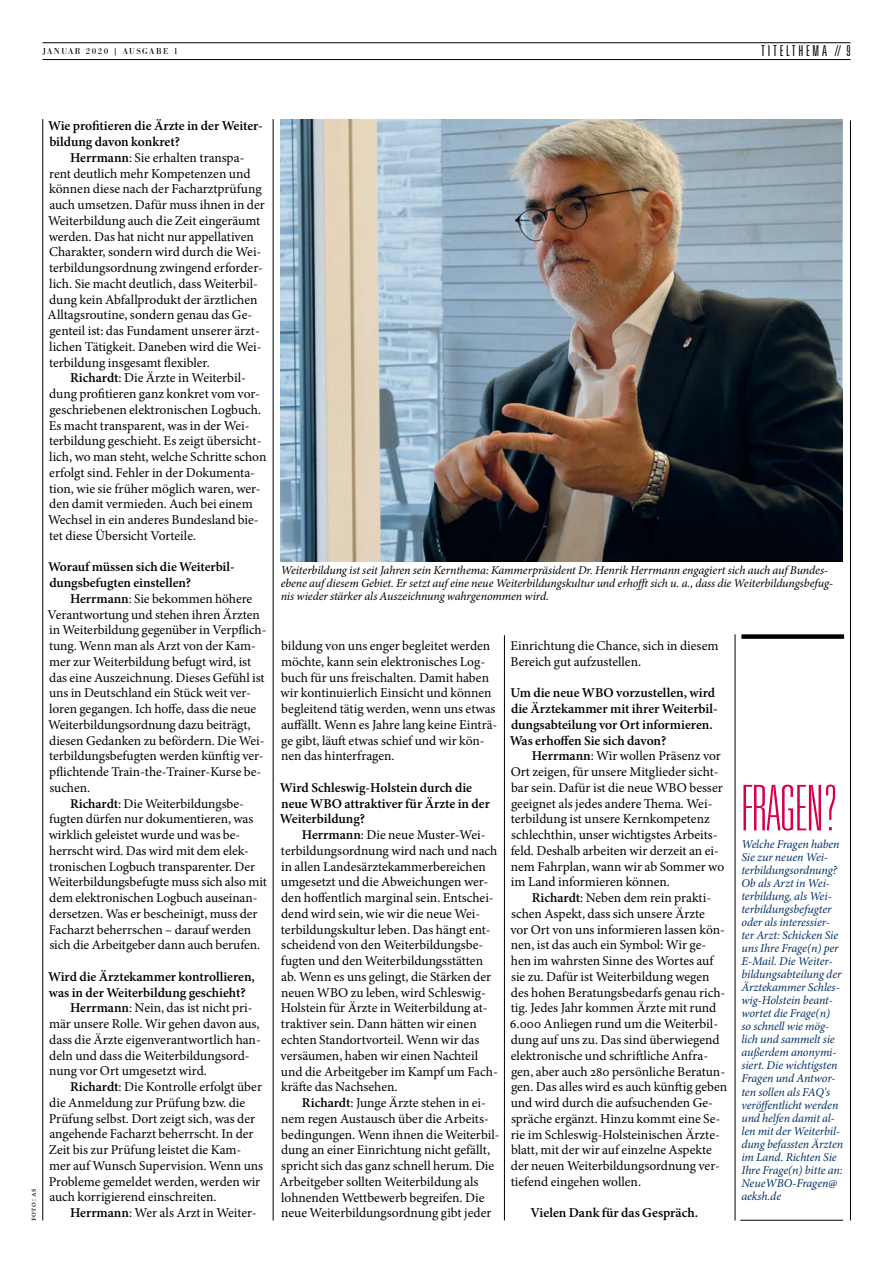
<style>
.page{position:relative;width:893px;height:1263px;background:#fff}
.page>*{position:absolute;margin:0;border:0;box-sizing:border-box;transform-origin:0 0}
.t1{font:100 ultra-condensed 63px "Univers LT Std";color:#d4004b}
.t2{font:300 ultra-condensed 15px "Univers LT Std";letter-spacing:.18em;color:#000}
.t3{font:13.5px/15.8px "Minion Pro";letter-spacing:-.005em;color:#000}
.t4{font:600 13.5px/15.8px "Minion Pro";letter-spacing:-.005em;color:#000}
.t5{font:13.35px "Minion Pro";letter-spacing:-.005em;color:#000}
.t6{font:600 13.35px/15.8px "Minion Pro";letter-spacing:-.005em;color:#000}
.t7{font:italic 12px/13px "Minion Pro";letter-spacing:-.01em;color:#003064}
.t8{font:italic 12px/13px "Minion Pro";letter-spacing:-.005em;color:#000}
.t9{font:9px "Bodoni URW";letter-spacing:.16em;color:#000}
.t10{font:8.25px "Minion Pro";letter-spacing:.065em;color:#000}
.s1{font-weight:600}
</style>
<div class="page">
<hr style="left:43px;top:42px;width:807px;height:1px;background:#000">
<hr style="left:43px;top:59px;width:807px;height:1px;background:#000">
<hr style="left:850px;top:120px;width:1px;height:1100px;background:#000">
<hr style="left:42px;top:119px;width:1px;height:1101px;background:#000">
<hr style="left:504px;top:635px;width:1px;height:585px;background:#000">
<hr style="left:735px;top:634px;width:1px;height:586px;background:#000">
<div style="left:741px;top:634px;width:103px;height:5px;background:#000"></div>
<hr style="left:740px;top:1220px;width:103px;height:1px;background:#000">
<hr style="left:273px;top:119px;width:1px;height:1101px;background:#000">
<img style="left:281px;top:119px;width:561px;height:442px">
<p class="t9" style="left:43px;top:46px;width:137px">JANUAR 2020 | AUSGABE 1</p>
<p class="t2" style="left:761px;top:43px;width:91px">TITELTHEMA // 9</p>
<p class="t10" style="left:28px;top:1221px;width:34px;rotate:-90deg">Foto: as</p>
<p class="t4" style="left:48px;top:118px;width:216px">Wie profitieren die Ärzte in der Weiter&shy;bildung davon konkret?</p>
<p class="t3" style="left:48px;top:150px;width:219px;text-indent:22px"><span class="s1">Herrmann</span>: Sie erhalten transpa&shy;rent deutlich mehr Kompetenzen und können diese nach der Facharztprüfung auch umsetzen. Dafür muss ihnen in der Weiterbildung auch die Zeit eingeräumt werden. Das hat nicht nur appellativen Charakter, sondern wird durch die Wei&shy;terbildungsordnung zwingend erforder&shy;lich. Sie macht deutlich, dass Weiterbil&shy;dung kein Abfallprodukt der ärztlichen Alltagsroutine, sondern genau das Ge&shy;genteil ist: das Fundament unserer ärzt&shy;lichen Tätigkeit. Daneben wird die Wei&shy;terbildung insgesamt flexibler.</p>
<p class="t3" style="left:48px;top:370px;width:220px;text-indent:22px"><span class="s1">Richardt</span>: Die Ärzte in Weiterbil&shy;dung profitieren ganz konkret vom vor&shy;geschriebenen elektronischen Logbuch.<br>Es macht transparent, was in der Wei&shy;terbildung geschieht. Es zeigt übersicht&shy;lich, wo man steht, welche Schritte schon erfolgt sind. Fehler in der Dokumenta&shy;tion, wie sie früher möglich waren, wer&shy;den damit vermieden. Auch bei einem Wechsel in ein anderes Bundesland bie&shy;tet diese Übersicht Vorteile.</p>
<p class="t6" style="left:48px;top:559px;width:188px">Worauf müssen sich die Weiterbil&shy;dungsbefugten einstellen?</p>
<p class="t5" style="left:70px;top:590px;width:184px"><span class="s1">Herrmann</span>: Sie bekommen höhere</p>
<p class="t5" style="left:48px;top:605px;width:214px">Verantwortung und stehen ihren Ärzten</p>
<p class="t5" style="left:49px;top:621px;width:219px">in Weiterbildung gegenüber in Verpflich-</p>
<p class="t5" style="left:49px;top:637px;width:208px">tung. Wenn man als Arzt von der Kam-</p>
<p class="t5" style="left:49px;top:653px;width:204px">mer zur Weiterbildung befugt wird, ist</p>
<p class="t5" style="left:49px;top:668px;width:217px">das eine Auszeichnung. Dieses Gefühl ist</p>
<p class="t5" style="left:49px;top:684px;width:203px">uns in Deutschland ein Stück weit ver-</p>
<p class="t5" style="left:49px;top:700px;width:209px">loren gegangen. Ich hoffe, dass die neue</p>
<p class="t5" style="left:48px;top:716px;width:204px">Weiterbildungsordnung dazu beiträgt,</p>
<p class="t5" style="left:49px;top:731px;width:217px">diesen Gedanken zu befördern. Die Wei-</p>
<p class="t5" style="left:49px;top:747px;width:216px">terbildungsbefugten werden künftig ver-</p>
<p class="t5" style="left:49px;top:763px;width:213px">pflichtende Train-the-Trainer-Kurse be-</p>
<p class="t5" style="left:49px;top:779px;width:42px">suchen.</p>
<p class="t5" style="left:70px;top:794px;width:175px"><span class="s1">Richardt</span>: Die Weiterbildungsbe-</p>
<p class="t5" style="left:49px;top:810px;width:206px">fugten dürfen nur dokumentieren, was</p>
<p class="t5" style="left:49px;top:826px;width:193px">wirklich geleistet wurde und was be-</p>
<p class="t5" style="left:49px;top:842px;width:200px">herrscht wird. Das wird mit dem elek-</p>
<p class="t5" style="left:49px;top:857px;width:207px">tronischen Logbuch transparenter. Der</p>
<p class="t5" style="left:48px;top:873px;width:220px">Weiterbildungsbefugte muss sich also mit</p>
<p class="t5" style="left:49px;top:889px;width:210px">dem elektronischen Logbuch auseinan-</p>
<p class="t5" style="left:49px;top:905px;width:210px">dersetzen. Was er bescheinigt, muss der</p>
<p class="t5" style="left:49px;top:920px;width:204px">Facharzt beherrschen – darauf werden</p>
<p class="t5" style="left:49px;top:936px;width:212px">sich die Arbeitgeber dann auch berufen.</p>
<p class="t4" style="left:48px;top:968px;width:208px">Wird die Ärztekammer kontrollieren,</p>
<p class="t4" style="left:49px;top:984px;width:198px">was in der Weiterbildung geschieht?</p>
<p class="t3" style="left:70px;top:1000px;width:184px"><span class="s1">Herrmann</span>: Nein, das ist nicht pri-</p>
<p class="t3" style="left:49px;top:1016px;width:212px">mär unsere Rolle. Wir gehen davon aus,</p>
<p class="t3" style="left:49px;top:1032px;width:213px">dass die Ärzte eigenverantwortlich han-</p>
<p class="t3" style="left:49px;top:1047px;width:202px">deln und dass die Weiterbildungsord-</p>
<p class="t3" style="left:49px;top:1063px;width:159px">nung vor Ort umgesetzt wird.</p>
<p class="t3" style="left:70px;top:1079px;width:193px"><span class="s1">Richardt</span>: Die Kontrolle erfolgt über</p>
<p class="t3" style="left:49px;top:1095px;width:198px">die Anmeldung zur Prüfung bzw. die</p>
<p class="t3" style="left:49px;top:1110px;width:208px">Prüfung selbst. Dort zeigt sich, was der</p>
<p class="t3" style="left:49px;top:1126px;width:206px">angehende Facharzt beherrscht. In der</p>
<p class="t3" style="left:49px;top:1142px;width:194px">Zeit bis zur Prüfung leistet die Kam-</p>
<p class="t3" style="left:49px;top:1158px;width:215px">mer auf Wunsch Supervision. Wenn uns</p>
<p class="t3" style="left:49px;top:1173px;width:213px">Probleme gemeldet werden, werden wir</p>
<p class="t3" style="left:49px;top:1189px;width:169px">auch korrigierend einschreiten.</p>
<p class="t3" style="left:70px;top:1205px;width:188px"><span class="s1">Herrmann</span>: Wer als Arzt in Weiter-</p>
<p class="t8" style="left:281px;top:564px;width:554px">Weiterbildung ist seit Jahren sein Kernthema: Kammerpräsident Dr. Henrik Herrmann engagiert sich auch auf Bundes&shy;ebene auf diesem Gebiet. Er setzt auf eine neue Weiterbildungskultur und erhofft sich u. a., dass die Weiterbildungsbefug&shy;nis wieder stärker als Auszeichnung wahrgenommen wird.</p>
<p class="t3" style="left:281px;top:638px;width:218px">bildung von uns enger begleitet werden möchte, kann sein elektronisches Log&shy;buch für uns freischalten. Damit haben wir kontinuierlich Einsicht und können begleitend tätig werden, wenn uns etwas auffällt. Wenn es Jahre lang keine Einträ&shy;ge gibt, läuft etwas schief und wir kön&shy;nen das hinterfragen.</p>
<p class="t4" style="left:280px;top:780px;width:211px">Wird Schleswig-Holstein durch die neue WBO attraktiver für Ärzte in der<br>Weiterbildung?</p>
<p class="t3" style="left:281px;top:827px;width:219px;text-indent:21px"><span class="s1">Herrmann</span>: Die neue Muster-Wei&shy;terbildungsordnung wird nach und nach in allen Landesärztekammerbereichen umgesetzt und die Abweichungen wer&shy;den hoffentlich marginal sein. Entschei&shy;dend wird sein, wie wir die neue Wei&shy;terbildungskultur leben. Das hängt ent&shy;scheidend von den Weiterbildungsbe&shy;fugten und den Weiterbildungsstätten ab. Wenn es uns gelingt, die Stärken der neuen WBO zu leben, wird Schleswig-Holstein für Ärzte in Weiterbildung at&shy;traktiver sein. Dann hätten wir einen echten Standortvorteil. Wenn wir das versäumen, haben wir einen Nachteil und die Arbeitgeber im Kampf um Fach&shy;kräfte das Nachsehen.</p>
<p class="t3" style="left:280px;top:1095px;width:222px;text-indent:22px"><span class="s1">Richardt</span>: Junge Ärzte stehen in ei&shy;nem regen Austausch über die Arbeits&shy;bedingungen. Wenn ihnen die Weiterbil&shy;dung an einer Einrichtung nicht gefällt, spricht sich das ganz schnell herum. Die Arbeitgeber sollten Weiterbildung als lohnenden Wettbewerb begreifen. Die neue Weiterbildungsordnung gibt jeder</p>
<p class="t3" style="left:510px;top:638px;width:210px">Einrichtung die Chance, sich in diesem<br>Bereich gut aufzustellen.</p>
<p class="t4" style="left:510px;top:685px;width:210px">Um die neue WBO vorzustellen, wird die Ärztekammer mit ihrer Weiterbil&shy;dungsabteilung vor Ort informieren.<br>Was erhoffen Sie sich davon?</p>
<p class="t3" style="left:511px;top:748px;width:215px;text-indent:21px"><span class="s1">Herrmann</span>: Wir wollen Präsenz vor Ort zeigen, für unsere Mitglieder sicht&shy;bar sein. Dafür ist die neue WBO besser geeignet als jedes andere Thema. Wei&shy;terbildung ist unsere Kernkompetenz schlechthin, unser wichtigstes Arbeits&shy;feld. Deshalb arbeiten wir derzeit an ei&shy;nem Fahrplan, wann wir ab Sommer wo im Land informieren können.</p>
<p class="t3" style="left:510px;top:890px;width:219px;text-indent:22px"><span class="s1">Richardt</span>: Neben dem rein prakti&shy;schen Aspekt, dass sich unsere Ärzte<br>vor Ort von uns informieren lassen kön&shy;nen, ist das auch ein Symbol: Wir ge&shy;hen im wahrsten Sinne des Wortes auf sie zu. Dafür ist Weiterbildung wegen des hohen Beratungsbedarfs genau rich&shy;tig. Jedes Jahr kommen Ärzte mit rund 6.000 Anliegen rund um die Weiterbil&shy;dung auf uns zu. Das sind überwiegend elektronische und schriftliche Anfra&shy;gen, aber auch 280 persönliche Beratun&shy;gen. Das alles wird es auch künftig geben und wird durch die aufsuchenden Ge&shy;spräche ergänzt. Hinzu kommt eine Se&shy;rie im Schleswig-Holsteinischen Ärzte&shy;blatt, mit der wir auf einzelne Aspekte der neuen Weiterbildungsordnung ver&shy;tiefend eingehen wollen.</p>
<p class="t4" style="left:531px;top:1205px;width:169px">Vielen Dank für das Gespräch.</p>
<h1 class="t1" style="left:741px;top:776px;width:97px">FRAGEN?</h1>
<p class="t7" style="left:741px;top:837px;width:103px">Welche Fragen haben<br>Sie zur neuen Wei&shy;terbildungsordnung?<br>Ob als Arzt in Wei&shy;terbildung, als Wei&shy;terbildungsbefugter oder als interessier&shy;ter Arzt: Schicken Sie uns Ihre Frage(n) per<br>E-Mail. Die Weiter&shy;bildungsabteilung der<br>Ärztekammer Schles&shy;wig-Holstein beant&shy;wortet die Frage(n)<br>so schnell wie mög&shy;lich und sammelt sie außerdem anonymi&shy;siert. Die wichtigsten<br>Fragen und Antwor&shy;ten sollen als FAQ's veröffentlicht werden und helfen damit al&shy;len mit der Weiterbil&shy;dung befassten Ärzten im Land. Richten Sie<br>Ihre Frage(n) bitte an:<br>NeueWBO-Fragen@ aeksh.de</p>
</div>
